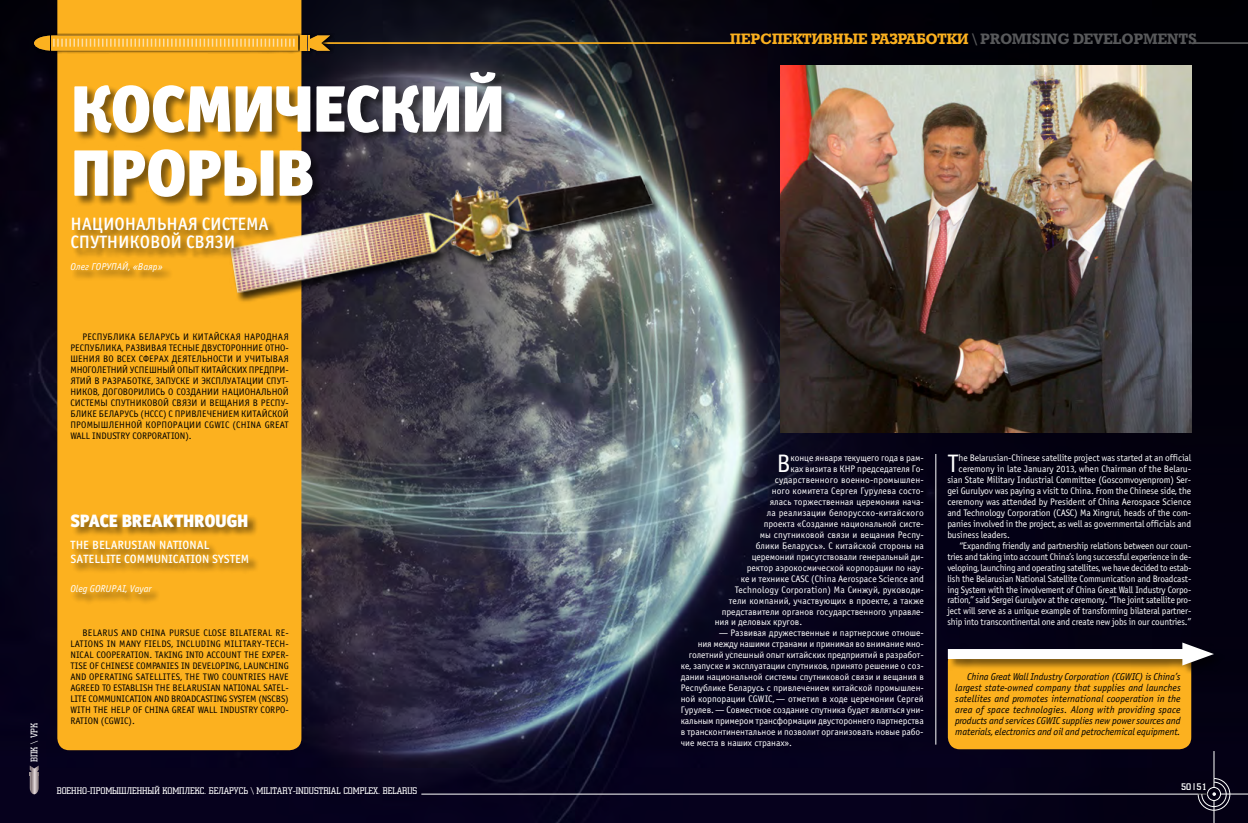
<style>
.page{position:relative;width:1248px;height:823px;background:#fff}
.page>*{position:absolute;margin:0;border:0;box-sizing:border-box;transform-origin:0 0}
.t1{font:66px/64px "Officina Sans Black ITC";letter-spacing:-.02em;color:#fff}
.t2{font:25.3px "Officina Sans C";color:#fff}
.t3{font:18px/18px "Officina Sans Medium ITC";letter-spacing:-.005em;color:#fff}
.t4{font:18px "Officina Sans Black ITC";letter-spacing:-.02em;color:#fff}
.t5{font:700 15px "Geo Slb 712 Md BT";letter-spacing:.01em;color:#fcb11f}
.t6{font:12px/14px "Officina Sans Medium ITC";letter-spacing:.01em;color:#fff}
.t7{font:italic 10px/11px "Officina Sans C";letter-spacing:-.01em;color:#000;text-align:justify}
.t8{font:italic 10px "Officina Sans Book ITC";color:#fff}
.t9{font:9.5px "Officina Sans C";letter-spacing:-.01em;color:#fff}
.t10{font:9.5px/11px "Officina Sans C";letter-spacing:.05em;color:#000;text-align:justify}
.t11{font:9.5px "Officina Sans C";letter-spacing:.01em;color:#fff}
.t12{font:9.5px "Coliseum";color:#fff}
.t13{font:9.5px "Officina Sans C";letter-spacing:.015em;color:#fff}
.t14{font:9.5px "Officina Sans C";color:#000}
.t15{font:9.5px "Officina Sans C";letter-spacing:.145em;color:#000}
.t16{font:700 9.5px "Coliseum";color:#fff}
.s1{color:#58595b}
</style>
<div class="page">
<img style="left:0;top:0;width:1247px;height:822px">
<div style="left:57px;top:0;width:244px;height:749px;background:#fcb11f"></div>
<hr style="left:317px;top:42px;width:414px;height:2px;background:#fcb11f">
<hr style="left:935px;top:453px;width:1px;height:291px;background:#fff">
<div style="left:947px;top:649px;width:244px;height:99px;background:#fcb11f;border-radius:12px"></div>
<div style="left:947px;top:642px;width:276px;height:34px;background:#000;opacity:.5"></div>
<div style="left:947px;top:648px;width:248px;height:10px;background:#fff"></div>
<svg style="left:1182px;top:642px;width:31px;height:23px"></svg>
<div style="left:71px;top:514px;width:188px;height:91px;background:#000;opacity:.5"></div>
<img style="left:780px;top:66px;width:411px;height:366px">
<img style="left:208px;top:132px;width:466px;height:186px">
<div style="left:70px;top:72px;width:442px;height:210px;background:#000;opacity:.5"></div>
<div style="left:33px;top:33px;width:302px;height:20px;background:#000;opacity:.6"></div>
<div style="left:301px;top:36px;width:6px;height:15px;background:#fcb11f"></div>
<svg style="left:308px;top:35px;width:22px;height:16px"></svg>
<svg style="left:34px;top:35px;width:264px;height:16px"></svg>
<hr style="left:1193px;top:42px;width:54px;height:2px;background:#58595b">
<hr style="left:421px;top:793px;width:785px;height:1px;background:#fff">
<svg style="left:1193px;top:750px;width:54px;height:72px"></svg>
<svg style="left:30px;top:765px;width:9px;height:28px"></svg>
<h1 class="t1" style="left:71px;top:76px;width:435px">КОСМИЧЕСКИЙ<br>ПРОРЫВ</h1>
<h3 class="t3" style="left:71px;top:215px;width:199px">НАЦИОНАЛЬНАЯ СИСТЕМА<br>СПУТН ИКОВОЙ СВЯЗИ</h3>
<p class="t8" style="left:70px;top:261px;width:94px">Олег ГОРУПАЙ, «Ваяр»</p>
<h3 class="t5" style="left:730px;top:29px;width:468px">ПЕРСПЕКТИВНЫЕ РАЗРАБОТКИ <span class="s1">\ PROMISING DEVELOPMENTS</span></h3>
<p class="t12" style="left:29px;top:761px;width:40px;rotate:-90deg">ВПК \ VPK</p>
<p class="t10" style="left:70px;top:331px;width:220px;text-indent:12px">Республика Беларусь и Китайская Народная Рес-публика, развивая тесн ые двусторонн ие отн о&shy;шен ия во всех сферах деятельн ости и учитывая многолетн ий успешн ый опыт китайских предпри&shy;ятий в разработке, запуске и эксплуатации спут&shy;н иков, договорились о создан ии национальной системы спутн иковой связи и вещан ия в Респу&shy;блике Беларусь (НССС) с привлечен ием китайской промышленной корпорации CGWIC (China</p>
<p class="t10" style="left:265px;top:419px;width:16px">Great</p>
<p class="t10" style="left:70px;top:430px;width:123px">Wall In dustry Corporation).</p>
<h3 class="t4" style="left:70px;top:508px;width:179px">SPACE BREAKTHROUGH</h3>
<p class="t6" style="left:71px;top:538px;width:180px">THE BELARUSIAN NATIONAL<br>SATELLITE COMMUNICATION SYSTEM</p>
<p class="t8" style="left:70px;top:583px;width:83px">Oleg GORUPAI, Vayar</p>
<p class="t10" style="left:82px;top:627px;width:75px">Belarus an d China</p>
<p class="t10" style="left:169px;top:627px;width:121px">pursue close bilateral re-</p>
<p class="t10" style="left:70px;top:638px;width:29px">lationsin</p>
<p class="t10" style="left:119px;top:638px;width:7px">man</p>
<p class="t10" style="left:136px;top:638px;width:76px">y fie lds, including</p>
<p class="t10" style="left:224px;top:638px;width:66px">mi litary-tech-</p>
<p class="t10" style="left:70px;top:649px;width:6px">nica</p>
<p class="t10" style="left:89px;top:649px;width:85px">l coope ration . Takingint</p>
<p class="t10" style="left:198px;top:649px;width:69px">o account the expe</p>
<p class="t10" style="left:280px;top:649px;width:10px">r-</p>
<p class="t10" style="left:70px;top:660px;width:6px">tise</p>
<p class="t10" style="left:89px;top:660px;width:28px">of Chinese</p>
<p class="t10" style="left:136px;top:660px;width:15px">companiesin</p>
<p class="t10" style="left:192px;top:660px;width:34px">developing</p>
<p class="t10" style="left:240px;top:660px;width:41px">, launching</p>
<p class="t10" style="left:70px;top:671px;width:45px">an d operating</p>
<p class="t10" style="left:136px;top:671px;width:6px">sate</p>
<p class="t10" style="left:154px;top:671px;width:14px">llites</p>
<p class="t10" style="left:180px;top:671px;width:109px">, the two countries have</p>
<p class="t10" style="left:70px;top:682px;width:48px">ag reed to estab</p>
<p class="t15" style="left:135px;top:682px;width:73px">lish the Belarusian</p>
<p class="t10" style="left:223px;top:682px;width:67px">National Sate l-</p>
<p class="t10" style="left:70px;top:693px;width:51px">lite Comm unicati</p>
<p class="t10" style="left:141px;top:693px;width:61px">on an d Broadcasting</p>
<p class="t10" style="left:229px;top:693px;width:15px">System</p>
<p class="t10" style="left:258px;top:693px;width:32px">(NSCBS)</p>
<p class="t10" style="left:70px;top:704px;width:91px">with the help of China</p>
<p class="t14" style="left:172px;top:704px;width:118px">Great Wall In dustry Corpo-</p>
<p class="t10" style="left:70px;top:715px;width:66px">ration (CGWIC).</p>
<h2 class="t2" style="left:776px;top:449px;width:15px">В</h2>
<p class="t9" style="left:790px;top:452px;width:135px">конце января текущего года в рам-</p>
<p class="t9" style="left:790px;top:463px;width:135px">ках визита в КНР председателя Го-</p>
<p class="t13" style="left:774px;top:474px;width:151px">сударственного военно-промышлен-</p>
<p class="t9" style="left:771px;top:485px;width:154px">ного комитета Сергея Гурулева состо-</p>
<p class="t9" style="left:769px;top:496px;width:156px">ялась торжественная церемония нача-</p>
<p class="t13" style="left:766px;top:507px;width:158px">ла реализации белорусско-китайского</p>
<p class="t9" style="left:763px;top:518px;width:162px">проекта «Создание национальной систе-</p>
<p class="t11" style="left:759px;top:529px;width:165px">мы спутниковой связи и вещания Респу-</p>
<p class="t9" style="left:755px;top:540px;width:170px">блики Беларусь». С китайской стороны на</p>
<p class="t9" style="left:751px;top:551px;width:173px">церемонии присутствовали генеральный ди-</p>
<p class="t9" style="left:746px;top:562px;width:179px">ректор аэрокосмической корпорации по нау-</p>
<p class="t9" style="left:740px;top:573px;width:185px">ке и технике CASC (China Aerospace Science and</p>
<p class="t11" style="left:734px;top:584px;width:191px">Technology Corporation) Ма Синжуй, руководи-</p>
<p class="t11" style="left:728px;top:594px;width:197px">тели компаний, участвующих в проекте, а также</p>
<p class="t9" style="left:721px;top:605px;width:204px">представители органов государственного управле-</p>
<p class="t9" style="left:714px;top:616px;width:89px">ния и деловых кругов.</p>
<p class="t9" style="left:718px;top:627px;width:207px">— Развивая дружественные и партнерские отноше-</p>
<p class="t9" style="left:697px;top:638px;width:228px">ния между нашими странами и принимая во внимание мно-</p>
<p class="t9" style="left:688px;top:649px;width:237px">голетний успешный опыт китайских предприятий в разработ-</p>
<p class="t9" style="left:680px;top:660px;width:245px">ке, запуске и эксплуатации спутников, принято решение о соз-</p>
<p class="t9" style="left:680px;top:671px;width:245px">дании национальной системы спутниковой связи и вещания в</p>
<p class="t9" style="left:680px;top:682px;width:245px">Республике Беларусь с привлечением китайской промышлен-</p>
<p class="t9" style="left:680px;top:693px;width:244px">ной корпорации CGWIC,— отметил в ходе церемонии Сергей</p>
<p class="t9" style="left:680px;top:704px;width:245px">Гурулев.— Совместное создание спутника будет являться уни-</p>
<p class="t9" style="left:680px;top:715px;width:244px">кальным примером трансформации двустороннего партнерства</p>
<p class="t9" style="left:680px;top:726px;width:244px">в трансконтинентальное и позволит организовать новые рабо-</p>
<p class="t9" style="left:680px;top:737px;width:113px">чие места в наших странах».</p>
<h2 class="t2" style="left:947px;top:449px;width:13px">T</h2>
<p class="t9" style="left:958px;top:452px;width:234px">he Belarusian-Chinese satellite project was started at an official</p>
<p class="t9" style="left:958px;top:463px;width:234px">ceremony in late January 2013, when Chairman of the Belaru-</p>
<p class="t9" style="left:947px;top:474px;width:245px">sian State Military Industrial Committee (Goscomvoyenprom) Ser-</p>
<p class="t9" style="left:947px;top:485px;width:245px">gei Gurulyov was paying a visit to China. From the Chinese side, the</p>
<p class="t9" style="left:947px;top:496px;width:245px">ceremony was attended by President of China Aerospace Science</p>
<p class="t9" style="left:947px;top:507px;width:245px">and Technology Corporation (CASC) Ma Xingrui, heads of the com-</p>
<p class="t9" style="left:947px;top:518px;width:245px">panies involved in the project, as well as governmental officials and</p>
<p class="t9" style="left:947px;top:529px;width:64px">business leaders.</p>
<p class="t9" style="left:959px;top:540px;width:233px">“Expanding friendly and partnership relations between our coun-</p>
<p class="t9" style="left:947px;top:551px;width:245px">tries and taking into account China’s long successful experience in de-</p>
<p class="t9" style="left:947px;top:562px;width:245px">veloping, launching and operating satellites, we have decided to estab-</p>
<p class="t9" style="left:947px;top:573px;width:245px">lish the Belarusian National Satellite Communication and Broadcast-</p>
<p class="t9" style="left:947px;top:583px;width:245px">ing System with the involvement of China Great Wall Industry Corpo-</p>
<p class="t9" style="left:947px;top:594px;width:245px">ration,” said Sergei Gurulyov at the ceremony. “The joint satellite pro-</p>
<p class="t9" style="left:947px;top:605px;width:245px">ject will serve as a unique example of transforming bilateral partner-</p>
<p class="t9" style="left:947px;top:616px;width:245px">ship into transcontinental one and create new jobs in our countries.”</p>
<p class="t7" style="left:955px;top:671px;width:227px;text-indent:12px">China Great Wall Industry Corporation (CGWIC) is China’s largest state-owned company that supplies and launches satellites and promotes international cooperation in the area of space technologies. Along with providing space products and services CGWIC supplies new power sources and materials, electronics and oil and petrochemical equipment.</p>
<p class="t12" style="left:57px;top:785px;width:362px">ВОЕННО-ПРОМЫШЛЕННЫЙ КОМПЛЕКС. БЕЛАРУСЬ \ MILITARY-INDUSTRIAL COMPLEX. BELARUS</p>
<p class="t16" style="left:1180px;top:780px;width:27px">50 51</p>
</div>
